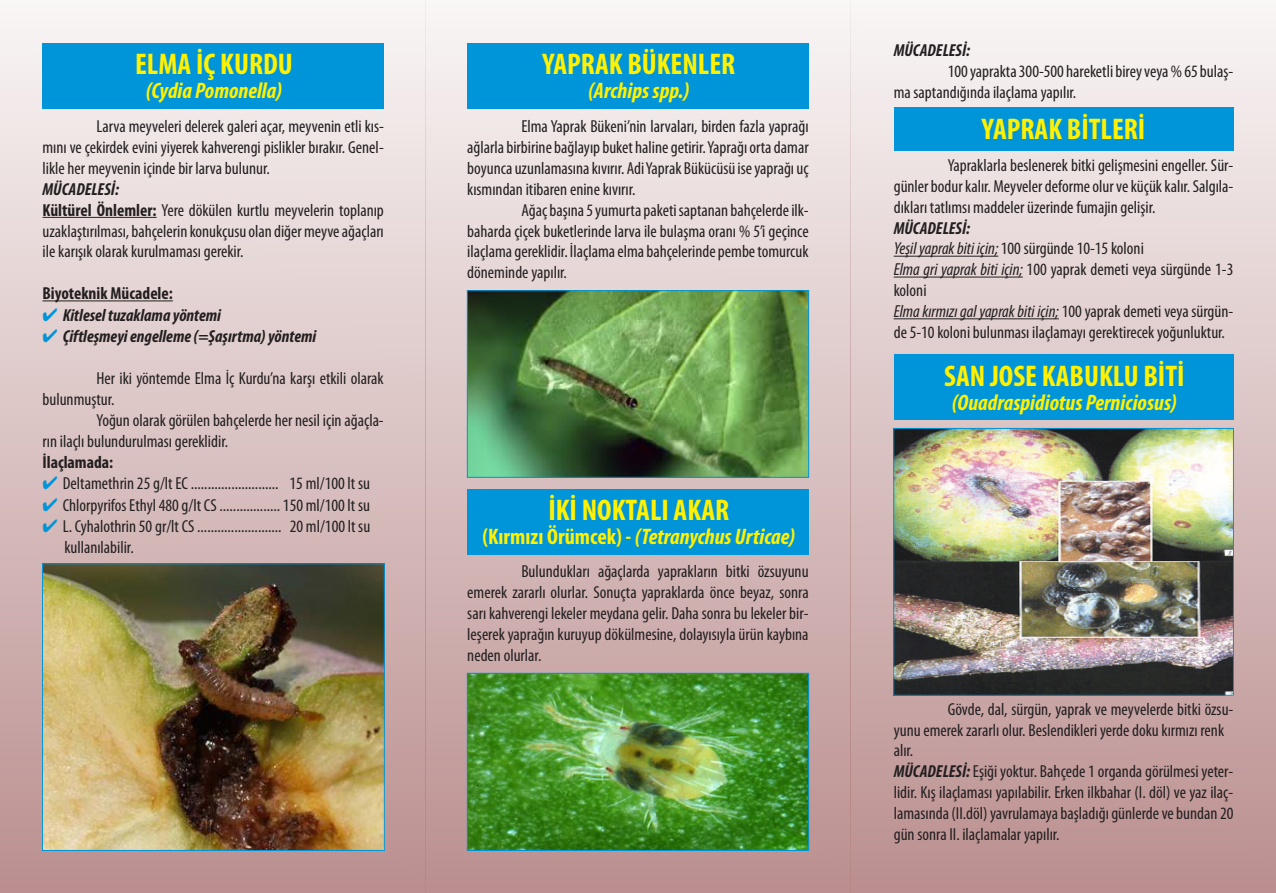
<style>
.page{position:relative;width:1276px;height:893px;background:#fff}
.page>*{position:absolute;margin:0;border:0;box-sizing:border-box;transform-origin:0 0}
.t1{font:700 condensed 30px "Myriad Pro";color:#fff101}
.t2{font:italic 700 condensed 22.5px "Myriad Pro";color:#fff101}
.t3{font:condensed 17.4px/20.9px "Myriad Pro";color:#231f20}
.t4{font:italic 700 condensed 17.4px "Myriad Pro";color:#231f20}
.t5{font:700 condensed 17.4px "Myriad Pro";color:#231f20}
.s1{font-weight:700;font-style:italic}
.s2{font-weight:700}
.s3{color:#0095d9}
.s4{font-style:normal}
.s5{font-style:italic}
</style>
<div class="page">
<div style="left:850px;top:0;width:426px;height:893px;background:linear-gradient(to bottom,#f9f6f6,#bb8f8f)"></div>
<div style="left:425px;top:0;width:425px;height:893px;background:linear-gradient(to bottom,#f8f5f6,#ba8f8f)"></div>
<div style="left:0;top:0;width:425px;height:893px;background:linear-gradient(to bottom,#f6f5f6,#bc8f8f)"></div>
<hr style="left:43px;top:217px;width:114px;height:1px;background:#231f20">
<hr style="left:43px;top:300px;width:130px;height:1px;background:#231f20">
<hr style="left:893px;top:256px;width:105px;height:1px;background:#231f20">
<hr style="left:893px;top:277px;width:130px;height:1px;background:#231f20">
<hr style="left:893px;top:318px;width:166px;height:1px;background:#231f20">
<div style="left:43px;top:43px;width:341px;height:65px;background:#0095d9"></div>
<div style="left:467px;top:43px;width:341px;height:65px;background:#0095d9"></div>
<div style="left:893px;top:354px;width:340px;height:66px;background:#0095d9"></div>
<div style="left:893px;top:107px;width:340px;height:44px;background:#0095d9"></div>
<div style="left:467px;top:489px;width:341px;height:65px;background:#0095d9"></div>
<img style="left:44px;top:565px;width:339px;height:284px">
<div style="left:42px;top:563px;width:343px;height:288px;border:1px solid #0095d9"></div>
<img style="left:469px;top:292px;width:338px;height:184px">
<div style="left:467px;top:290px;width:342px;height:188px;border:1px solid #0095d9"></div>
<img style="left:469px;top:675px;width:338px;height:174px">
<div style="left:467px;top:673px;width:342px;height:178px;border:1px solid #0095d9"></div>
<img style="left:895px;top:430px;width:336px;height:264px">
<div style="left:893px;top:428px;width:340px;height:268px;border:1px solid #0095d9"></div>
<h1 class="t1" style="left:135px;top:46px;width:159px">ELMA İÇ KURDU</h1>
<p class="t2" style="left:146px;top:77px;width:138px">(Cydia Pomonella)</p>
<p class="t3" style="left:43px;top:116px;width:343px;text-align:justify;text-indent:54px">Larva meyveleri delerek galeri açar, meyvenin etli kıs&shy;mını ve çekirdek evini yiyerek kahverengi pislikler bırakır. Genel&shy;likle her meyvenin içinde bir larva bulunur.</p>
<p class="t3" style="left:43px;top:178px;width:343px"><span class="s1">MÜCADELESİ:<br></span><span class="s2">Kültürel Önlemler:</span> Yere dökülen kurtlu meyvelerin toplanıp uzaklaştırılması, bahçelerin konukçusu olan diğer meyve ağaçları ile karışık olarak kurulmaması gerekir.</p>
<p class="t5" style="left:43px;top:282px;width:132px">Biyoteknik Mücadele:</p>
<p class="t4" style="left:43px;top:304px;width:180px"><span class="s3">✔</span> Kitlesel tuzaklama yöntemi</p>
<p class="t4" style="left:43px;top:326px;width:275px"><span class="s3">✔</span> Çiftleşmeyi engelleme (=Şaşırtma) yöntemi</p>
<p class="t3" style="left:43px;top:368px;width:343px;text-indent:54px">Her iki yöntemde Elma İç Kurdu’na karşı etkili olarak bulunmuştur.</p>
<p class="t3" style="left:43px;top:409px;width:343px;text-indent:54px">Yoğun olarak görülen bahçelerde her nesil için ağaçla&shy;rın ilaçlı bulundurulması gereklidir.</p>
<p class="t5" style="left:43px;top:451px;width:72px">İlaçlamada:</p>
<p class="t3" style="left:43px;top:473px;width:329px"><span class="s3">✔</span> Deltamethrin 25 g/lt EC .......................... 15 ml/100 lt su</p>
<p class="t3" style="left:43px;top:494px;width:329px"><span class="s3">✔</span> Chlorpyrifos Ethyl 480 g/lt CS .................. 150 ml/100 lt su</p>
<p class="t3" style="left:64px;top:516px;width:307px;text-indent:-22px"><span class="s3">✔</span> L. Cyhalothrin 50 gr/lt CS ......................... 20 ml/100 lt su kullanılabilir.</p>
<h1 class="t1" style="left:542px;top:46px;width:194px">YAPRAK BÜKENLER</h1>
<p class="t2" style="left:588px;top:77px;width:103px">(Archips spp.)</p>
<p class="t3" style="left:467px;top:116px;width:343px;text-align:justify;text-indent:54px">Elma Yaprak Bükeni’nin larvaları, birden fazla yaprağı ağlarla birbirine bağlayıp buket haline getirir. Yaprağı orta damar boyunca uzunlamasına kıvırır. Adi Yaprak Bükücüsü ise yaprağı uç kısmından itibaren enine kıvırır.</p>
<p class="t3" style="left:467px;top:199px;width:343px;text-align:justify;text-indent:54px">Ağaç başına 5 yumurta paketi saptanan bahçelerde ilk&shy;baharda çiçek buketlerinde larva ile bulaşma oranı % 5’i geçince ilaçlama gereklidir. İlaçlama elma bahçelerinde pembe tomurcuk döneminde yapılır.</p>
<h1 class="t1" style="left:548px;top:492px;width:182px">İKİ NOKTALI AKAR</h1>
<p class="t2" style="left:482px;top:523px;width:314px"><span class="s4">(Kırmızı Örümcek) -</span> (Tetranychus Urticae)</p>
<p class="t3" style="left:467px;top:561px;width:343px;text-align:justify;text-indent:54px">Bulundukları ağaçlarda yaprakların bitki özsuyunu emerek zararlı olurlar. Sonuçta yapraklarda önce beyaz, sonra sarı kahverengi lekeler meydana gelir. Daha sonra bu lekeler bir&shy;leşerek yaprağın kuruyup dökülmesine, dolayısıyla ürün kaybına neden olurlar.</p>
<p class="t4" style="left:893px;top:39px;width:78px">MÜCADELESİ:</p>
<p class="t3" style="left:893px;top:61px;width:341px;text-indent:54px">100 yaprakta 300-500 hareketli birey veya % 65 bulaş&shy;ma saptandığında ilaçlama yapılır.</p>
<h1 class="t1" style="left:982px;top:110px;width:165px">YAPRAK BİTLERİ</h1>
<p class="t3" style="left:893px;top:155px;width:341px;text-align:justify;text-indent:54px">Yapraklarla beslenerek bitki gelişmesini engeller. Sür&shy;günler bodur kalır. Meyveler deforme olur ve küçük kalır. Salgıla&shy;dıkları tatlımsı maddeler üzerinde fumajin gelişir.</p>
<p class="t3" style="left:893px;top:217px;width:341px"><span class="s1">MÜCADELESİ:<br></span><span class="s5">Yeşil yaprak biti için;</span>100 sürgünde 10-15 koloni<br><span class="s5">Elma gri yaprak biti için;</span> 100 yaprak demeti veya sürgünde 1-3 koloni<br><span class="s5">Elma kırmızı gal yaprak biti için;</span> 100 yaprak demeti veya sürgün&shy;de 5-10 koloni bulunması ilaçlamayı gerektirecek yoğunluktur.</p>
<h1 class="t1" style="left:944px;top:357px;width:242px">SAN JOSE KABUKLU BİTİ</h1>
<p class="t2" style="left:952px;top:388px;width:227px">(Ouadraspidiotus Perniciosus)</p>
<p class="t3" style="left:893px;top:698px;width:341px;text-indent:54px">Gövde, dal, sürgün, yaprak ve meyvelerde bitki özsu&shy;yunu emerek zararlı olur. Beslendikleri yerde doku kırmızı renk alır.<br><span class="s1">MÜCADELESİ:</span> Eşiği yoktur. Bahçede 1 organda görülmesi yeter&shy;lidir. Kış ilaçlaması yapılabilir. Erken ilkbahar (I. döl) ve yaz ilaç&shy;lamasında (II.döl) yavrulamaya başladığı günlerde ve bundan 20 gün sonra II. ilaçlamalar yapılır.</p>
</div>
